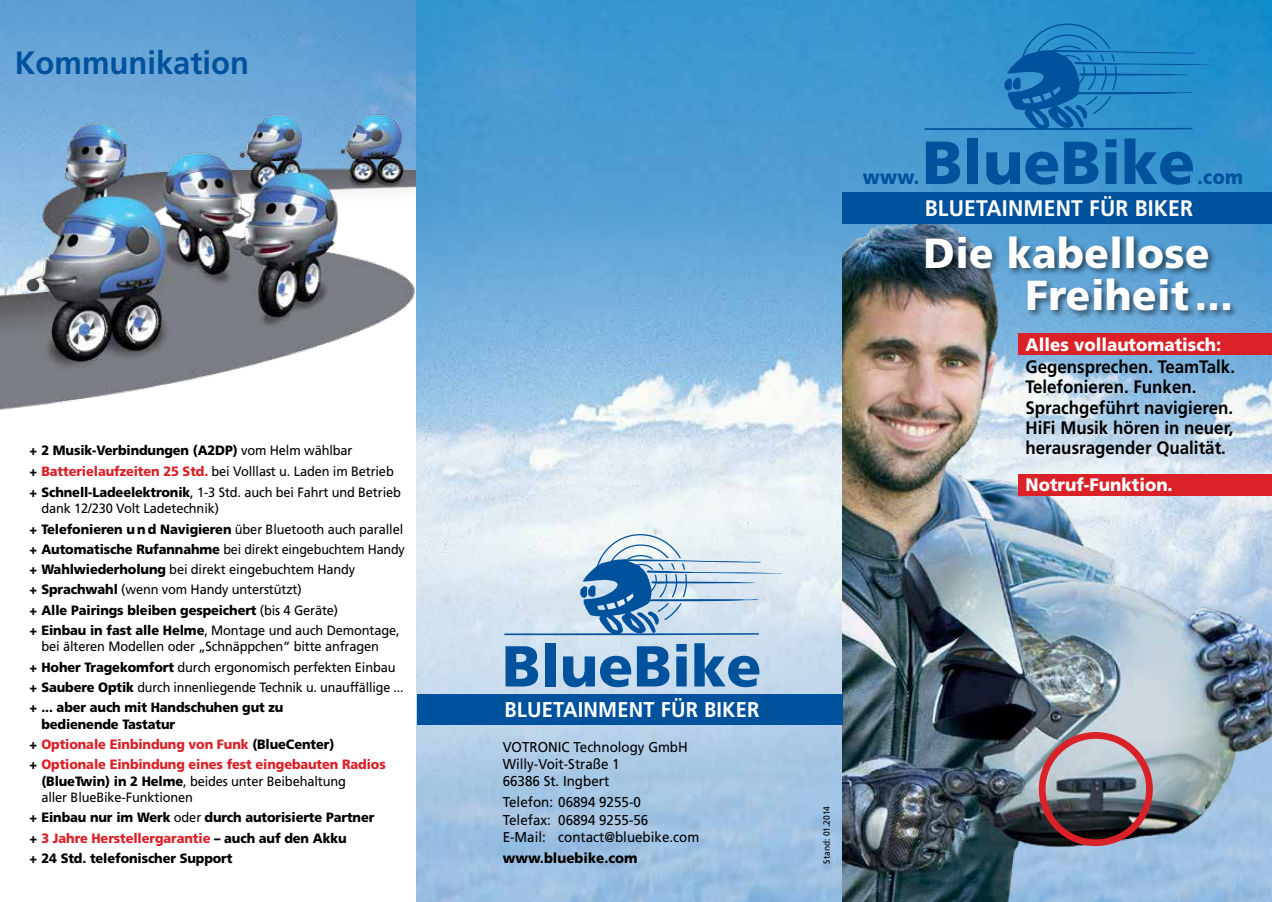
<style>
.page{position:relative;width:1272px;height:902px;background:#fff}
.page>*{position:absolute;margin:0;border:0;box-sizing:border-box;transform-origin:0 0}
.t1{font:900 42px/42px "Frutiger LT Std";letter-spacing:.01em;color:#fff;scale:.96 1}
.t2{font:700 32.25px "Frutiger LT Std";color:#00529c;scale:.96 1}
.t3{font:700 22.5px "Frutiger LT Std";letter-spacing:.01em;color:#fff;scale:.94 1}
.t4{font:700 21.45px "Frutiger LT Std";letter-spacing:.01em;color:#fff;scale:.94 1}
.t5{font:900 19.95px "Frutiger LT Std";letter-spacing:.02em;color:#00529c;scale:.9 1}
.t6{font:700 18px/20.2px "Frutiger LT Std";color:#000;scale:.94 1}
.t7{font:900 18px "Frutiger LT Std";color:#fff;scale:.94 1}
.t8{font:14.25px/17.2px "Frutiger LT Std";color:#000;scale:.94 1}
.t9{font:900 14.25px "Frutiger LT Std";color:#000;scale:.94 1}
.t10{font:13.5px/20.2px "Frutiger LT Std";letter-spacing:-.01em;color:#000;scale:.95 1}
.t11{font:900 13.5px/20.2px "Frutiger LT Std";letter-spacing:-.01em;color:#000;scale:.95 1}
.t12{font:900 13.5px/20.2px "Frutiger LT Std";letter-spacing:-.01em;color:#da2128;scale:.95 1}
.t13{font:9px "Frutiger LT Std";color:#000;scale:.94 1}
.s1{font-weight:900}
.s2{font-weight:900;color:#da2128}
.s3{color:#000}
.s4{font-weight:400}
.s5{color:#da2128}
</style>
<div class="page">
<img style="left:0;top:0;width:417px;height:313px">
<img style="left:1px;top:95px;width:416px;height:354px">
<img style="left:417px;top:0;width:854px;height:901px">
<img style="left:842px;top:224px;width:429px;height:677px">
<svg style="left:925px;top:142px;width:35px;height:42px"></svg>
<div style="left:967px;top:138px;width:11px;height:46px;background:#00529c"></div>
<svg style="left:986px;top:152px;width:33px;height:33px"></svg>
<svg style="left:1025px;top:152px;width:33px;height:33px"></svg>
<svg style="left:1064px;top:142px;width:34px;height:42px"></svg>
<svg style="left:1105px;top:139px;width:11px;height:45px"></svg>
<svg style="left:1124px;top:138px;width:68px;height:47px;background:#1b73b5"></svg>
<svg style="left:924px;top:24px;width:293px;height:106px;background:#2788c5"></svg>
<div style="left:842px;top:192px;width:429px;height:32px;background:#00529c"></div>
<div style="left:923px;top:234px;width:315px;height:85px;background:#000;opacity:.55"></div>
<div style="left:1018px;top:333px;width:253px;height:22px;background:#da2128"></div>
<div style="left:1018px;top:473px;width:253px;height:22px;background:#da2128"></div>
<svg style="left:505px;top:646px;width:33px;height:40px"></svg>
<div style="left:545px;top:643px;width:10px;height:43px;background:#00529c"></div>
<svg style="left:563px;top:655px;width:68px;height:32px;background:#4e88bb"></svg>
<svg style="left:637px;top:646px;width:32px;height:40px"></svg>
<svg style="left:676px;top:644px;width:10px;height:42px"></svg>
<svg style="left:694px;top:643px;width:65px;height:44px;background:#6597c4"></svg>
<svg style="left:504px;top:534px;width:278px;height:101px;background:#b8d0e3"></svg>
<div style="left:417px;top:694px;width:425px;height:30px;background:#00529c"></div>
<div style="left:1038px;top:732px;width:114px;height:114px;border:7px solid #da2128;border-radius:50%"></div>
<h2 class="t2" style="left:15px;top:44px;width:245px">Kommunikation</h2>
<p class="t10" style="left:29px;top:439px;width:392px;line-height:21px"><span class="s1">+ 2 Musik-Verbindungen (A2DP)</span> vom Helm wählbar<br><span class="s1">+</span> <span class="s2">Batterielaufzeiten 25 Std.</span> bei Volllast u. Laden im Betrieb <span class="s1">+ Schnell-Ladeelektronik</span>, 1-3 Std. auch bei Fahrt und Betrieb</p>
<p class="t10" style="left:29px;top:498px;width:396px;text-indent:12px">dank 12/230 Volt Ladetechnik)<br><span class="s1">+ Telefonieren u n d Navigieren</span> über Bluetooth auch parallel <span class="s1">+ Automatische Rufannahme</span> bei direkt eingebuchtem Handy <span class="s1">+ Wahlwiederholung</span> bei direkt eingebuchtem Handy<br><span class="s1">+ Sprachwahl</span> (wenn vom Handy unterstützt)<br><span class="s1">+ Alle Pairings bleiben gespeichert</span> (bis 4 Geräte)<br><span class="s1">+ Einbau in fast alle Helme</span>, Montage und auch Demontage,</p>
<p class="t10" style="left:29px;top:636px;width:395px;text-indent:12px">bei älteren Modellen oder „Schnäppchen“ bitte anfragen<br><span class="s1">+ Hoher Tragekomfort</span> durch ergonomisch perfekten Einbau <span class="s1">+ Saubere Optik</span> durch innenliegende Technik u. unauffällige ... <span class="s1">+ ... aber auch mit Handschuhen gut zu</span></p>
<p class="t12" style="left:29px;top:713px;width:376px;text-indent:12px"><span class="s3">bedienende Tastatur<br>+</span> Optionale Einbindung von Funk <span class="s3">(BlueCenter)<br>+</span> Optionale Einbindung eines fest eingebauten Radios</p>
<p class="t10" style="left:41px;top:772px;width:322px;line-height:16.5px"><span class="s1">(BlueTwin) in 2 Helme</span>, beides unter Beibehaltung aller BlueBike-Funktionen</p>
<p class="t11" style="left:29px;top:807px;width:365px">+ Einbau nur im Werk <span class="s4">oder</span> durch autorisierte Partner + <span class="s5">3 Jahre Herstellergarantie</span> – auch auf den Akku<br>+ 24 Std. telefonischer Support</p>
<p class="t13" style="left:821px;top:863px;width:63px;rotate:-90deg">Stand: 01.2014</p>
<h3 class="t4" style="left:504px;top:697px;width:273px">BLUETAINMENT FÜR BIKER</h3>
<p class="t8" style="left:502px;top:738px;width:198px">VOTRONIC Technology GmbH<br>Willy-Voit-Straße 1<br>66386 St. Ingbert</p>
<p class="t8" style="left:502px;top:793px;width:210px">Telefon: 06894 9255-0<br>Telefax: 06894 9255-56<br>E-Mail: contact@bluebike.com</p>
<p class="t9" style="left:502px;top:849px;width:145px">www.bluebike.com</p>
<h3 class="t5" style="left:862px;top:165px;width:64px">www.</h3>
<h3 class="t5" style="left:1197px;top:165px;width:52px">.com</h3>
<h3 class="t3" style="left:924px;top:195px;width:287px">BLUETAINMENT FÜR BIKER</h3>
<h1 class="t1" style="left:1025px;top:232px;width:217px;text-indent:-102px">Die kabellose<br>Freiheit ...</h1>
<h3 class="t7" style="left:1025px;top:333px;width:210px">Alles vollautomatisch:</h3>
<h3 class="t6" style="left:1025px;top:357px;width:224px">Gegensprechen. TeamTalk.<br>Telefonieren. Funken.<br>Sprachgeführt navigieren.<br>HiFi Musik hören in neuer, herausragender Qualität.</h3>
<h3 class="t7" style="left:1025px;top:474px;width:158px">Notruf-Funktion.</h3>
</div>
